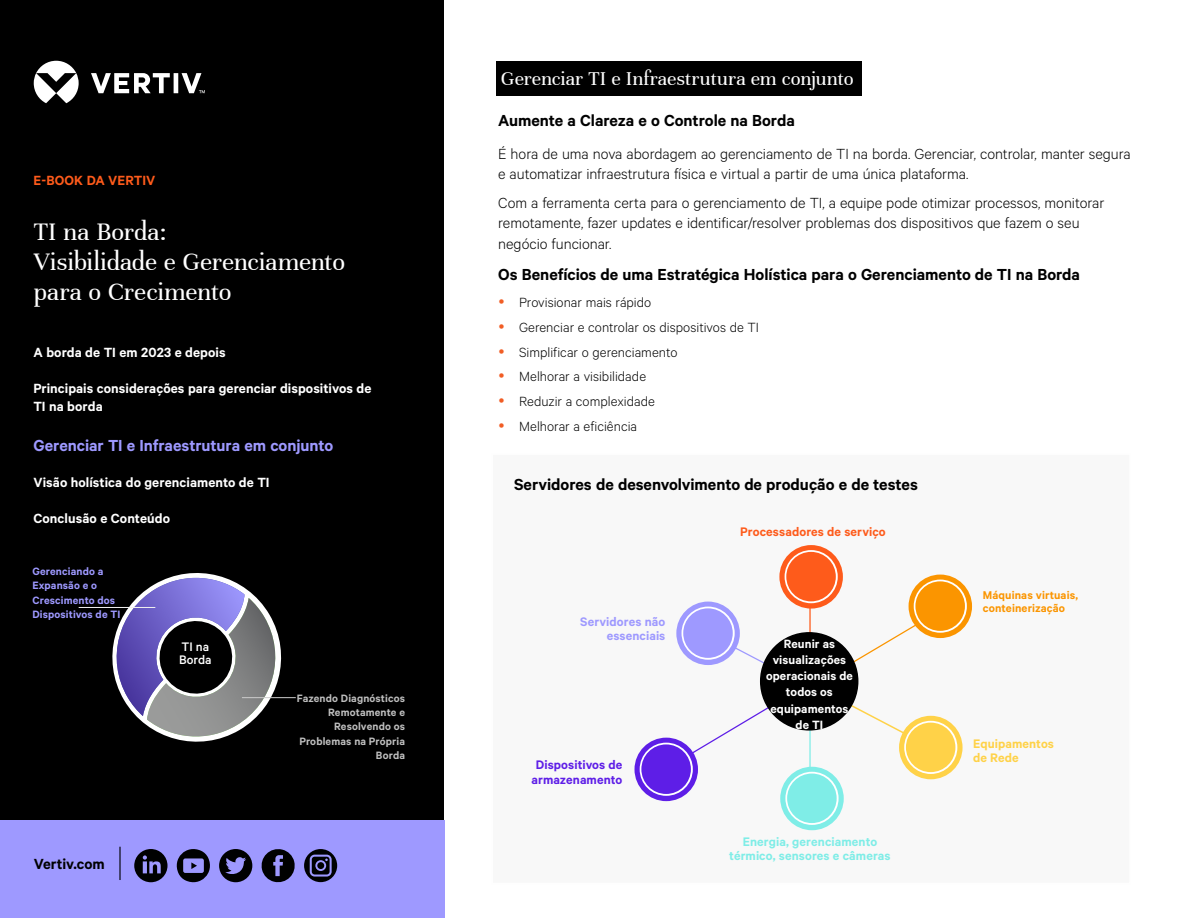
<style>
.page{position:relative;width:1188px;height:918px;background:#fff}
.page>*{position:absolute;margin:0;border:0;box-sizing:border-box;transform-origin:0 0}
.t1{font:27px/30px "Unna";letter-spacing:-.005em;color:#fff}
.t2{font:21px "Unna";letter-spacing:-.005em;color:#fff}
.t3{font:600 18px "Calibre";color:#000}
.t4{font:600 18px "Calibre";letter-spacing:-.005em;color:#9e99ff}
.t5{font:300 16.5px/19.8px "Calibre";color:#000}
.t6{font:600 16.5px "Calibre";color:#000}
.t7{font:300 15px/24.8px "Calibre";color:#000}
.t8{font:600 15px/18px "Calibre";letter-spacing:.005em;color:#fff}
.t9{font:600 15px "Calibre";color:#fe5b1b}
.t10{font:600 13.95px/14.2px "Calibre";letter-spacing:.005em;color:#7fede7;text-align:center}
.t11{font:600 13.95px/14.2px "Calibre";letter-spacing:.005em;color:#5e1ee7;text-align:center}
.t12{font:600 13.95px/14.2px "Calibre";letter-spacing:.01em;color:#9e99ff;text-align:right}
.t13{font:600 13.95px "Calibre";letter-spacing:.01em;color:#fe5b1b}
.t14{font:600 13.95px/14.2px "Calibre";letter-spacing:.005em;color:#ffd248}
.t15{font:500 13.95px/13.2px "Calibre";color:#fff}
.t16{font:600 13.5px/16.2px "Calibre";letter-spacing:.01em;color:#fff;text-align:center}
.t17{font:600 12.6px/12.6px "Calibre";letter-spacing:.01em;color:#fb9500}
.t18{font:600 12px/14.4px "Calibre";letter-spacing:.01em;color:#bebebe;text-align:right}
.t19{font:600 12px/14.4px "Calibre";letter-spacing:.01em;color:#9e99ff}
</style>
<div class="page">
<div style="left:491px;top:453px;width:640px;height:431px;background:#f8f8f8"></div>
<hr style="left:809px;top:555px;width:2px;height:92px;background:#fe5b1b">
<hr style="left:809px;top:692px;width:2px;height:92px;background:#7fede7">
<div style="left:0;top:0;width:444px;height:918px;background:#000"></div>
<div style="left:0;top:821px;width:444px;height:97px;background:#9e99ff"></div>
<svg style="left:34px;top:61px;width:171px;height:42px"></svg>
<hr style="left:119px;top:847px;width:2px;height:33px;background:#000">
<div style="left:497px;top:61px;width:365px;height:35px;background:#000"></div>
<svg style="left:779px;top:545px;width:64px;height:64px"></svg>
<div style="left:909px;top:575px;width:63px;height:63px;background:#fb9500;border-radius:50%"></div>
<div style="left:780px;top:767px;width:64px;height:63px;background:#7fede7;border-radius:50%"></div>
<svg style="left:634px;top:738px;width:64px;height:63px"></svg>
<svg style="left:676px;top:602px;width:64px;height:63px"></svg>
<svg style="left:785px;top:550px;width:53px;height:53px"></svg>
<svg style="left:914px;top:580px;width:53px;height:53px"></svg>
<svg style="left:785px;top:772px;width:54px;height:53px"></svg>
<svg style="left:640px;top:743px;width:53px;height:53px"></svg>
<div style="left:786px;top:552px;width:50px;height:49px;background:#fe5b1b;border-radius:50%"></div>
<div style="left:915px;top:581px;width:50px;height:50px;background:#fb9500;border-radius:50%"></div>
<div style="left:787px;top:774px;width:50px;height:49px;background:#7fede7;border-radius:50%"></div>
<div style="left:641px;top:744px;width:50px;height:50px;background:#5e1ee7;border-radius:50%"></div>
<svg style="left:671px;top:616px;width:259px;height:150px"></svg>
<div style="left:761px;top:633px;width:97px;height:97px;background:#000;border-radius:50%"></div>
<div style="left:760px;top:632px;width:98px;height:99px;border:2px solid #000;border-radius:50%"></div>
<svg style="left:899px;top:716px;width:64px;height:63px"></svg>
<svg style="left:904px;top:721px;width:53px;height:53px"></svg>
<div style="left:906px;top:723px;width:49px;height:49px;background:#ffd248;border-radius:50%"></div>
<svg style="left:134px;top:849px;width:34px;height:33px"></svg>
<svg style="left:177px;top:849px;width:33px;height:34px"></svg>
<svg style="left:219px;top:849px;width:33px;height:33px"></svg>
<svg style="left:262px;top:849px;width:33px;height:33px"></svg>
<svg style="left:304px;top:849px;width:33px;height:33px"></svg>
<svg style="left:112px;top:573px;width:179px;height:169px"></svg>
<hr style="left:79px;top:607px;width:76px;height:1px;background:#f2f2f2">
<hr style="left:242px;top:697px;width:54px;height:1px;background:#ccc">
<p class="t9" style="left:34px;top:172px;width:123px">E-BOOK DA VERTIV</p>
<h1 class="t1" style="left:34px;top:217px;width:313px">TI na Borda:<br>Visibilidade e Gerenciamento para o Crecimento</h1>
<p class="t8" style="left:33px;top:343px;width:194px">A borda de TI em 2023 e depois</p>
<p class="t8" style="left:33px;top:379px;width:339px">Principais considerações para gerenciar dispositivos de<br>TI na borda</p>
<p class="t4" style="left:33px;top:435px;width:301px">Gerenciar TI e Infraestrutura em conjunto</p>
<p class="t8" style="left:33px;top:473px;width:238px">Visão holística do gerenciamento de TI</p>
<p class="t8" style="left:33px;top:509px;width:138px">Conclusão e Conteúdo</p>
<p class="t19" style="left:32px;top:564px;width:89px">Gerenciando a<br>Expansão e o<br>Crescimento dos<br>Dispositivos de TI</p>
<p class="t15" style="left:179px;top:640px;width:34px">TI na<br>Borda</p>
<p class="t6" style="left:34px;top:854px;width:73px">Vertiv.com</p>
<p class="t18" style="left:297px;top:690px;width:110px">Fazendo Diagnósticos<br>Remotamente e<br>Resolvendo os<br>Problemas na Própria<br>Borda</p>
<p class="t2" style="left:501px;top:67px;width:354px">Gerenciar TI e Infraestrutura em conjunto</p>
<p class="t3" style="left:498px;top:110px;width:298px">Aumente a Clareza e o Controle na Borda</p>
<p class="t5" style="left:498px;top:144px;width:634px">É hora de uma nova abordagem ao gerenciamento de TI na borda. Gerenciar, controlar, manter segura e automatizar infraestrutura física e virtual a partir de uma única plataforma.</p>
<p class="t5" style="left:498px;top:192px;width:608px">Com a ferramenta certa para o gerenciamento de TI, a equipe pode otimizar processos, monitorar remotamente, fazer updates e identificar/resolver problemas dos dispositivos que fazem o seu</p>
<p class="t5" style="left:498px;top:234px;width:115px">negócio funcionar.</p>
<p class="t3" style="left:498px;top:264px;width:583px">Os Benefícios de uma Estratégica Holística para o Gerenciamento de TI na Borda</p>
<p class="t7" style="left:519px;top:289px;width:241px">Provisionar mais rápido<br>Gerenciar e controlar os dispositivos de TI<br>Simplificar o gerenciamento<br>Melhorar a visibilidade<br>Reduzir a complexidade<br>Melhorar a eficiência</p>
<p class="t3" style="left:514px;top:474px;width:405px">Servidores de desenvolvimento de produção e de testes</p>
<p class="t12" style="left:580px;top:614px;width:87px">Servidores não essenciais</p>
<p class="t11" style="left:532px;top:758px;width:92px">Dispositivos de armazenamento</p>
<p class="t13" style="left:740px;top:523px;width:147px">Processadores de serviço</p>
<p class="t16" style="left:766px;top:635px;width:88px">Reunir as visualizações operacionais de todos os equipamentos de TI</p>
<p class="t10" style="left:729px;top:834px;width:163px">Energia, gerenciamento térmico, sensores e câmeras</p>
<p class="t17" style="left:983px;top:588px;width:97px">Máquinas virtuais, conteinerização</p>
<p class="t14" style="left:973px;top:736px;width:82px">Equipamentos de Rede</p>
</div>
